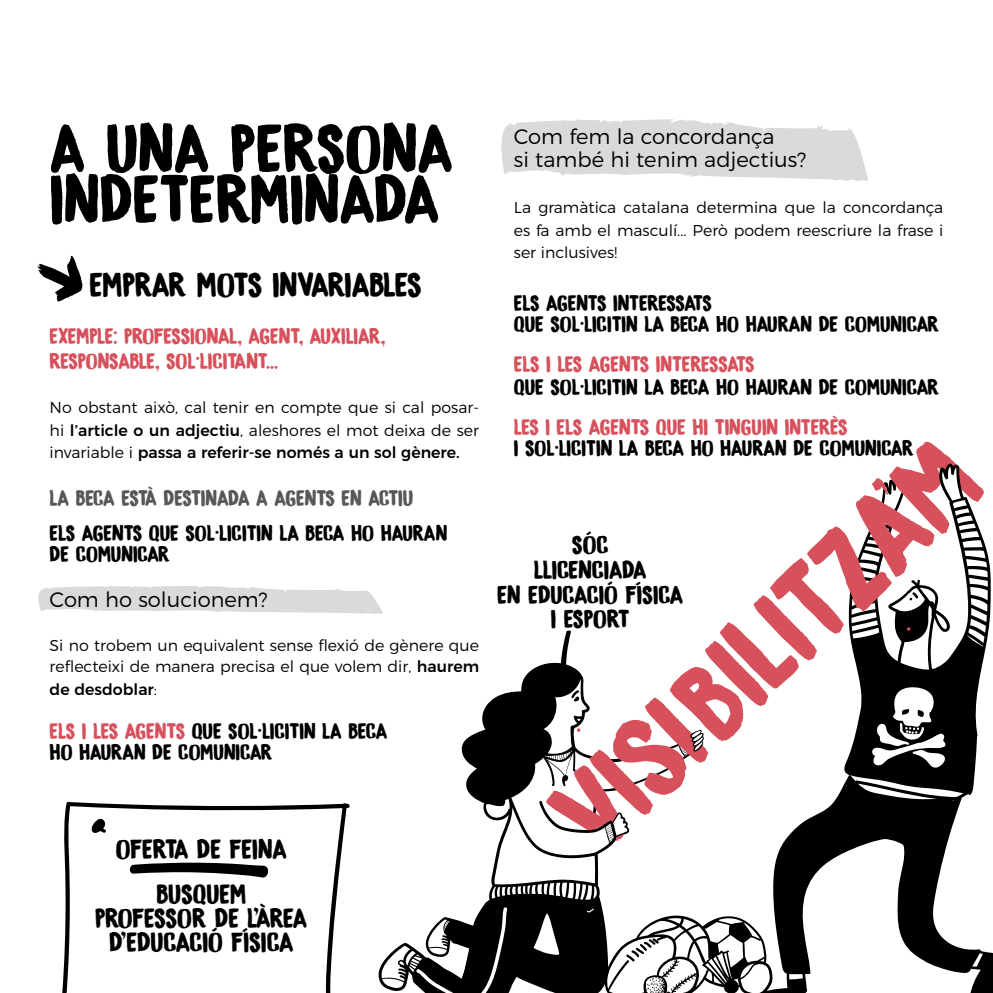
<style>
.page{position:relative;width:993px;height:993px;background:#fff}
.page>*{position:absolute;margin:0;border:0;box-sizing:border-box;transform-origin:0 0}
.t1{font:70px/50.8px "DK Bygone";color:#000}
.t2{font:35px "DK Bygone";letter-spacing:-.03em;color:#000}
.t3{font:28.35px/24px "DK Bygone";color:#000;text-align:center}
.t4{font:26.25px/24.5px "DK Bygone";color:#000;text-align:center}
.t5{font:22.75px/21px "DK Bygone";color:#000}
.t6{font:22.75px/24.5px "DK Bygone";color:#d7515c}
.t7{font:22.75px "DK Bygone";letter-spacing:-.025em;color:#575756}
.t8{font:300 21px/22.8px "Montserrat";color:#000}
.t9{font:300 15.75px/22.8px "Montserrat";color:#000;text-align:justify}
.t10{font:500 15.75px "Montserrat";color:#000}
.s1{font-weight:500}
.s2{font-weight:300}
.s3{color:#d7515c}
</style>
<div class="page">
<svg style="left:501px;top:119px;width:367px;height:62px"></svg>
<svg style="left:38px;top:586px;width:345px;height:27px;background:#dfdfdf"></svg>
<svg style="left:37px;top:255px;width:45px;height:46px"></svg>
<svg style="left:62px;top:801px;width:288px;height:191px"></svg>
<svg style="left:92px;top:818px;width:14px;height:14px"></svg>
<svg style="left:772px;top:841px;width:220px;height:151px"></svg>
<svg style="left:983px;top:490px;width:7px;height:171px"></svg>
<svg style="left:461px;top:663px;width:155px;height:329px"></svg>
<svg style="left:378px;top:916px;width:133px;height:76px"></svg>
<svg style="left:602px;top:912px;width:170px;height:81px"></svg>
<svg style="left:546px;top:441px;width:437px;height:400px"></svg>
<h1 class="t1" style="left:50px;top:124px;width:405px">A UNA PERSONA<br>INDETERMINADA</h1>
<h2 class="t2" style="left:89px;top:266px;width:333px">EMPRAR MOTS INVARIABLES</h2>
<h3 class="t6" style="left:50px;top:324px;width:337px">EXEMPLE: PROFESSIONAL, AGENT, AUXILIAR,<br>RESPONSABLE, SOL.LICITANT...</h3>
<p class="t9" style="left:50px;top:394px;width:431px">No obstant això, cal tenir en compte que si cal posar&shy;hi <span class="s1">l’article o un adjectiu</span>, aleshores el mot deixa de ser invariable i <span class="s1">passa a referir-se només a un sol gènere.</span></p>
<h3 class="t7" style="left:50px;top:485px;width:365px">LA BECA ESTÀ DESTINADA A AGENTS EN ACTIU</h3>
<h3 class="t5" style="left:50px;top:522px;width:399px">ELS AGENTS QUE SOL.LICITIN LA BECA HO HAURAN<br>DE COMUNICAR</h3>
<h3 class="t8" style="left:50px;top:586px;width:219px">Com ho solucionem?</h3>
<p class="t9" style="left:50px;top:633px;width:431px;line-height:21px">Si no trobem un equivalent sense flexió de gènere que reflecteixi de manera precisa el que volem dir, <span class="s1">haurem</span></p>
<p class="t10" style="left:50px;top:676px;width:109px">de desdoblar<span class="s2">:</span></p>
<h3 class="t5" style="left:50px;top:720px;width:339px"><span class="s3">ELS I LES AGENTS</span> QUE SOL.LICITIN LA BECA<br>HO HAURAN DE COMUNICAR</h3>
<h3 class="t8" style="left:513px;top:124px;width:294px">Com fem la concordança<br>si també hi tenim adjectius?</h3>
<p class="t9" style="left:513px;top:194px;width:431px">La gramàtica catalana determina que la concordança es fa amb el masculí... Però podem reescriure la frase i ser inclusives!</p>
<h3 class="t5" style="left:513px;top:292px;width:427px">ELS AGENTS INTERESSATS<br>QUE SOL.LICITIN LA BECA HO HAURAN DE COMUNICAR</h3>
<h3 class="t6" style="left:513px;top:352px;width:242px">ELS I LES AGENTS INTERESSATS</h3>
<h3 class="t5" style="left:513px;top:376px;width:427px">QUE SOL.LICITIN LA BECA HO HAURAN DE COMUNICAR</h3>
<h3 class="t6" style="left:513px;top:415px;width:335px">LES I ELS AGENTS QUE HI TINGUIN INTERÈS</h3>
<h3 class="t5" style="left:513px;top:438px;width:401px">I SOL.LICITIN LA BECA HO HAURAN DE COMUNICAR</h3>
<h3 class="t4" style="left:497px;top:533px;width:187px">SÓC<br>LLICENCIADA<br>EN EDUCACIÓ FÍSICA<br>I ESPORT</h3>
<h3 class="t3" style="left:116px;top:836px;width:172px">OFERTA DE FEINA</h3>
<h3 class="t3" style="left:95px;top:882px;width:213px">BUSQUEM<br>PROFESSOR DE L'ÀREA<br>D'EDUCACIÓ FÍSICA</h3>
</div>
